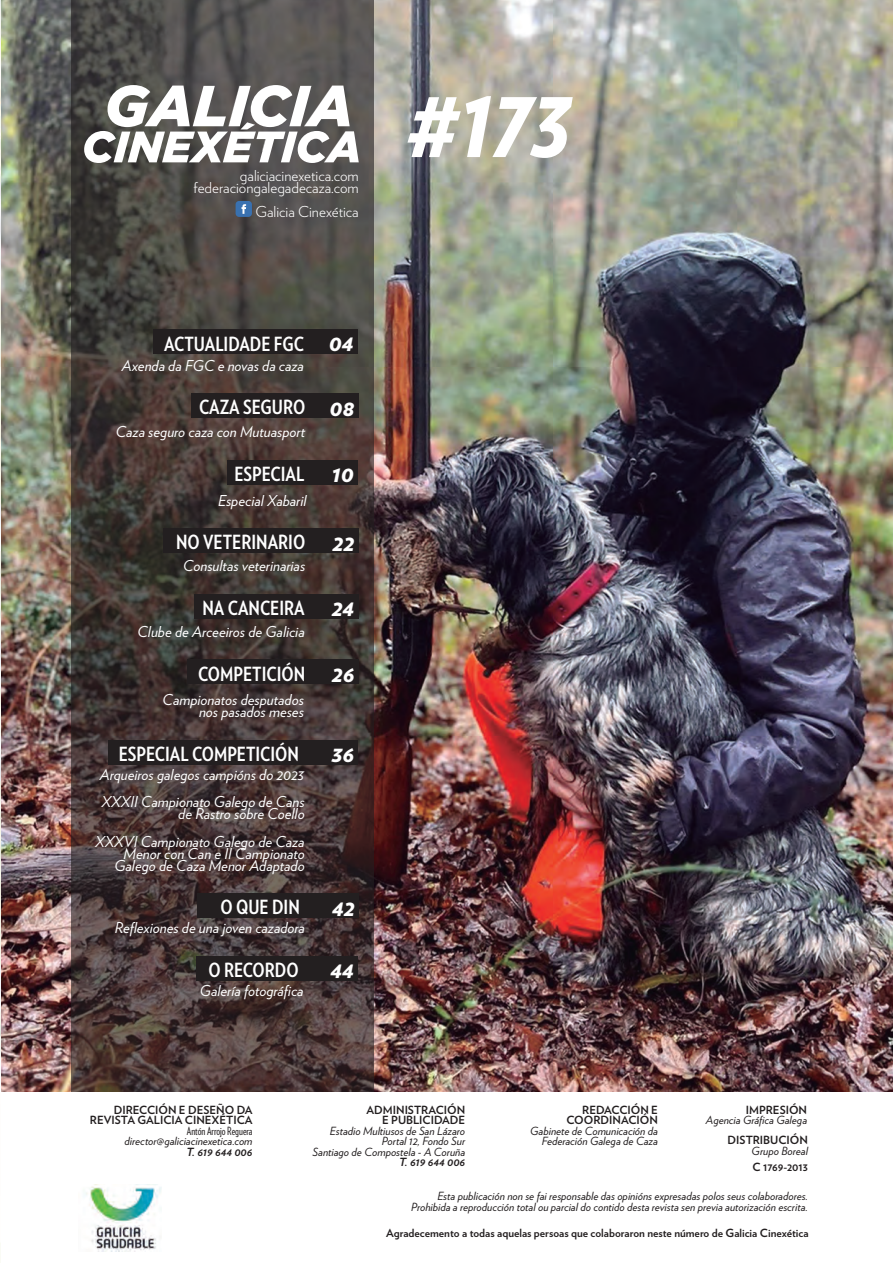
<style>
.page{position:relative;width:893px;height:1263px;background:#fff}
.page>*{position:absolute;margin:0;border:0;box-sizing:border-box;transform-origin:0 0}
.t1{font:italic 900 90px "Verlag Condensed";color:#fff}
.t2{font:italic 900 22.5px "Verlag";color:#fff}
.t3{font:700 19.5px "Verlag Condensed";color:#fff}
.t4{font:italic 15px/12px "Verlag";color:#fff;text-align:right}
.t5{font:300 15px "Verlag";color:#fff}
.t6{font:italic 11.25px "Verlag";color:#231f20}
.t7{font:700 11.25px "Verlag";color:#231f20}
.t8{font:italic 700 11.25px "Verlag";color:#231f20}
.t9{font:11.25px "Verlag Compressed";color:#231f20}
</style>
<div class="page">
<img style="left:1px;top:0;width:892px;height:1092px">
<svg style="left:71px;top:0;width:303px;height:1092px;background:#493e3b"></svg>
<img style="left:84px;top:1186px;width:77px;height:65px">
<div style="left:154px;top:329px;width:204px;height:25px;background:#231f20"></div>
<div style="left:108px;top:740px;width:250px;height:24px;background:#231f20"></div>
<svg style="left:84px;top:85px;width:275px;height:78px"></svg>
<svg style="left:236px;top:201px;width:16px;height:16px"></svg>
<div style="left:227px;top:460px;width:131px;height:25px;background:#231f20"></div>
<div style="left:191px;top:393px;width:167px;height:25px;background:#231f20"></div>
<div style="left:196px;top:955px;width:162px;height:25px;background:#231f20"></div>
<img style="left:0;top:0;width:1px;height:1245px">
<div style="left:187px;top:659px;width:171px;height:25px;background:#231f20"></div>
<div style="left:163px;top:528px;width:196px;height:25px;background:#231f20"></div>
<div style="left:194px;top:594px;width:164px;height:25px;background:#231f20"></div>
<div style="left:197px;top:893px;width:162px;height:25px;background:#231f20"></div>
<p class="t5" style="left:240px;top:164px;width:120px">galiciacinexetica.com</p>
<p class="t5" style="left:194px;top:176px;width:167px">federaciongalegadecaza.com</p>
<p class="t5" style="left:255px;top:200px;width:105px">Galicia Cinexética</p>
<p class="t3" style="left:164px;top:329px;width:141px">ACTUALIDADE FGC</p>
<p class="t2" style="left:329px;top:324px;width:26px">04</p>
<p class="t4" style="left:122px;top:358px;width:184px">Axenda da FGC e novas da caza</p>
<p class="t3" style="left:199px;top:393px;width:108px">CAZA SEGURO</p>
<p class="t2" style="left:330px;top:389px;width:27px">08</p>
<p class="t4" style="left:116px;top:425px;width:191px">Caza seguro caza con Mutuasport</p>
<p class="t3" style="left:234px;top:460px;width:71px">ESPECIAL</p>
<p class="t2" style="left:332px;top:456px;width:24px">10</p>
<p class="t4" style="left:218px;top:494px;width:90px">Especial Xabaril</p>
<p class="t3" style="left:176px;top:528px;width:131px">NO VETERINARIO</p>
<p class="t2" style="left:333px;top:524px;width:24px">22</p>
<p class="t4" style="left:183px;top:559px;width:124px">Consultas veterinarias</p>
<p class="t3" style="left:202px;top:593px;width:104px">NA CANCEIRA</p>
<p class="t2" style="left:332px;top:589px;width:24px">24</p>
<p class="t4" style="left:138px;top:625px;width:169px">Clube de Arceeiros de Galicia</p>
<p class="t3" style="left:198px;top:659px;width:109px">COMPETICIÓN</p>
<p class="t2" style="left:332px;top:655px;width:24px">26</p>
<p class="t4" style="left:163px;top:693px;width:143px">Campionatos desputados</p>
<p class="t4" style="left:199px;top:705px;width:106px">nos pasados meses</p>
<p class="t3" style="left:119px;top:739px;width:182px">ESPECIAL COMPETICIÓN</p>
<p class="t2" style="left:331px;top:735px;width:24px">36</p>
<p class="t4" style="left:100px;top:767px;width:206px">Arqueiros galegos campións do 2023</p>
<p class="t4" style="left:101px;top:795px;width:205px">XXXII Campionato Galego de Cans de Rastro sobre Coello</p>
<p class="t4" style="left:95px;top:834px;width:211px">XXXVI Campionato Galego de Caza<br>Menor con Can e II Campionato</p>
<p class="t4" style="left:114px;top:858px;width:192px">Galego de Caza Menor Adaptado</p>
<p class="t3" style="left:220px;top:893px;width:81px">O QUE DIN</p>
<p class="t2" style="left:332px;top:889px;width:24px">42</p>
<p class="t4" style="left:115px;top:921px;width:191px">Reflexiones de una joven cazadora</p>
<p class="t3" style="left:208px;top:955px;width:92px">O RECORDO</p>
<p class="t2" style="left:331px;top:951px;width:25px">44</p>
<p class="t4" style="left:200px;top:983px;width:105px">Galería fotográfica</p>
<p class="t1" style="left:405px;top:54px;width:166px">#173</p>
<p class="t7" style="left:114px;top:1101px;width:140px">DIRECCIÓN E DESEÑO DA</p>
<p class="t7" style="left:90px;top:1111px;width:164px">REVISTA GALICIA CINEXÉTICA</p>
<p class="t9" style="left:187px;top:1123px;width:67px">Antón Arrojo Reguera</p>
<p class="t6" style="left:125px;top:1132px;width:129px">director@galiciacinexetica.com</p>
<p class="t8" style="left:186px;top:1142px;width:68px">T. 619 644 006</p>
<p class="t7" style="left:366px;top:1101px;width:100px">ADMINISTRACIÓN</p>
<p class="t7" style="left:382px;top:1111px;width:85px">E PUBLICIDADE</p>
<p class="t6" style="left:330px;top:1122px;width:137px">Estadio Multiusos de San Lázaro</p>
<p class="t6" style="left:382px;top:1132px;width:85px">Portal 12, Fondo Sur</p>
<p class="t6" style="left:313px;top:1143px;width:154px">Santiago de Compostela - A Coruña</p>
<p class="t8" style="left:399px;top:1153px;width:68px">T. 619 644 006</p>
<p class="t7" style="left:746px;top:1100px;width:63px">IMPRESIÓN</p>
<p class="t6" style="left:706px;top:1111px;width:103px">Agencia Gráfica Galega</p>
<p class="t7" style="left:753px;top:1158px;width:57px">C 1769-2013</p>
<p class="t7" style="left:582px;top:1101px;width:77px">REDACCIÓN E</p>
<p class="t7" style="left:566px;top:1111px;width:93px">COORDINACIÓN</p>
<p class="t6" style="left:530px;top:1122px;width:129px">Gabinete de Comunicación da</p>
<p class="t6" style="left:542px;top:1132px;width:118px">Federación Galega de Caza</p>
<p class="t7" style="left:728px;top:1131px;width:82px">DISTRIBUCIÓN</p>
<p class="t6" style="left:752px;top:1142px;width:58px">Grupo Boreal</p>
<p class="t6" style="left:437px;top:1187px;width:372px">Esta publicación non se fai responsable das opinións expresadas polos seus colaboradores.</p>
<p class="t6" style="left:411px;top:1198px;width:398px">Prohibida a reproducción total ou parcial do contido desta revista sen previa autorización escrita.</p>
<p class="t7" style="left:386px;top:1224px;width:424px">Agradecemento a todas aquelas persoas que colaboraron neste número de Galicia Cinexética</p>
</div>
